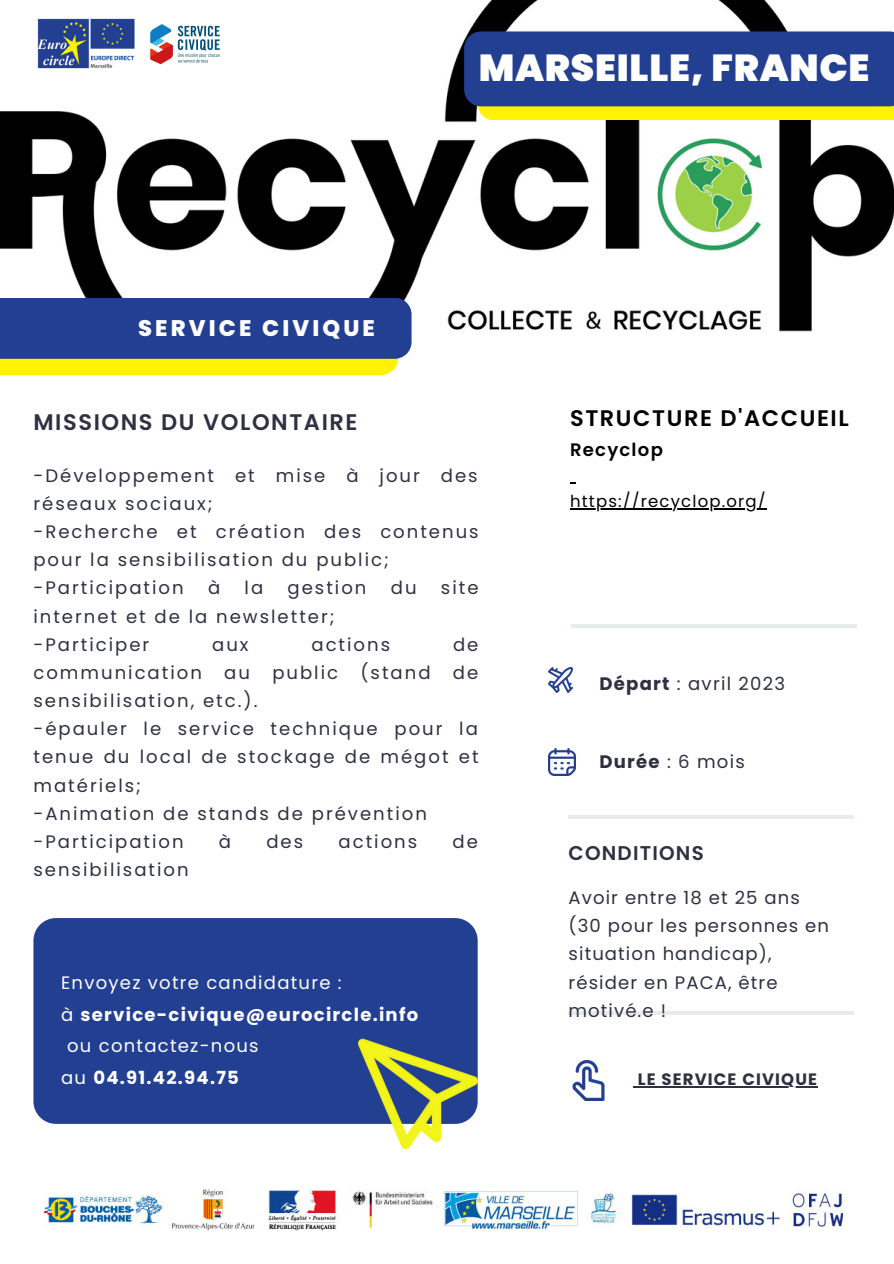
<style>
.page{position:relative;width:894px;height:1264px;background:#fff}
.page>*{position:absolute;margin:0;border:0;box-sizing:border-box;transform-origin:0 0}
.t1{font:900 37.5px "Poppins";letter-spacing:.02em;color:#fff}
.t2{font:600 22.5px "Poppins";letter-spacing:.07em;color:#2d3142}
.t3{font:600 22.5px "Poppins";letter-spacing:.07em;color:#000}
.t4{font:800 22.5px "Poppins";letter-spacing:.14em;color:#fff}
.t5{font:600 19.8px "Poppins";letter-spacing:.06em;color:#2d3142}
.t6{font:18px/28.2px "Poppins";letter-spacing:.11em;color:#2d3142}
.t7{font:18px/28.2px "Poppins";letter-spacing:.06em;color:#2d3142}
.t8{font:700 18px "Poppins";letter-spacing:.07em;color:#fff}
.t9{font:18px "Poppins";letter-spacing:.07em;color:#fff}
.t10{font:18px "Poppins";letter-spacing:.07em;color:#2d3142}
.t11{font:600 18px "Poppins";letter-spacing:.07em;color:#000}
.t12{font:16.5px "Poppins";letter-spacing:.07em;color:#000}
.t13{font:700 16.5px "Poppins";letter-spacing:.07em;color:#2d3142}
.s1{font-weight:400}
.s2{font-weight:700}
</style>
<div class="page">
<img style="left:0;top:0;width:893px;height:332px">
<img style="left:145px;top:17px;width:81px;height:52px">
<img style="left:36px;top:17px;width:100px;height:52px">
<hr style="left:571px;top:624px;width:285px;height:4px;background:#e6eced">
<hr style="left:568px;top:1011px;width:285px;height:3px;background:#538083">
<img style="left:44px;top:1189px;width:798px;height:41px">
<svg style="left:464px;top:31px;width:429px;height:89px;background:#43597c"></svg>
<svg style="left:0;top:298px;width:411px;height:77px;background:#516576"></svg>
<div style="left:33px;top:918px;width:444px;height:205px;background:#223f92;border-radius:23px"></div>
<img style="left:358px;top:1038px;width:119px;height:112px">
<img style="left:572px;top:1060px;width:33px;height:40px">
<hr style="left:637px;top:1086px;width:181px;height:1px;background:#2d3142">
<img style="left:548px;top:668px;width:24px;height:24px">
<img style="left:548px;top:748px;width:27px;height:27px">
<hr style="left:570px;top:508px;width:196px;height:1px;background:#000">
<hr style="left:568px;top:815px;width:285px;height:4px;background:#e6eced">
<p class="t4" style="left:138px;top:312px;width:238px">SERVICE CIVIQUE</p>
<h1 class="t1" style="left:478px;top:42px;width:392px">MARSEILLE, FRANCE</h1>
<p class="t2" style="left:33px;top:406px;width:325px">MISSIONS DU VOLONTAIRE</p>
<p class="t6" style="left:33px;top:461px;width:446px">-Développement et mise à jour des réseaux sociaux;<br>-Recherche et création des contenus pour la sensibilisation du public; -Participation</p>
<p class="t6" style="left:208px;top:574px;width:14px">à</p>
<p class="t6" style="left:244px;top:574px;width:20px">la</p>
<p class="t6" style="left:287px;top:574px;width:80px">gestion</p>
<p class="t6" style="left:391px;top:574px;width:27px">du</p>
<p class="t6" style="left:441px;top:574px;width:39px">site</p>
<p class="t6" style="left:33px;top:602px;width:302px">internet et de la newsletter; -Participer</p>
<p class="t6" style="left:212px;top:630px;width:38px">aux</p>
<p class="t6" style="left:311px;top:630px;width:80px">actions</p>
<p class="t6" style="left:33px;top:630px;width:446px;text-indent:419px">de communication au public (stand de sensibilisation, etc.).<br>-épauler le service technique pour la tenue du local de stockage de mégot et matériels;<br>-Animation de stands de prévention -Participation</p>
<p class="t6" style="left:219px;top:827px;width:14px">à</p>
<p class="t6" style="left:266px;top:827px;width:38px">des</p>
<p class="t6" style="left:338px;top:827px;width:80px">actions</p>
<p class="t6" style="left:452px;top:827px;width:27px">de</p>
<p class="t6" style="left:33px;top:855px;width:157px">sensibilisation</p>
<p class="t9" style="left:61px;top:970px;width:282px">Envoyez votre candidature :</p>
<p class="t8" style="left:61px;top:1001px;width:358px"><span class="s1">à</span> service-civique@eurocircle.info</p>
<p class="t9" style="left:67px;top:1033px;width:193px">ou contactez-nous</p>
<p class="t8" style="left:61px;top:1064px;width:179px"><span class="s1">au</span> 04.91.42.94.75</p>
<p class="t3" style="left:570px;top:402px;width:280px">STRUCTURE D'ACCUEIL</p>
<p class="t11" style="left:570px;top:437px;width:94px">Recyclop</p>
<p class="t12" style="left:570px;top:489px;width:197px">https://recyclop.org/</p>
<p class="t10" style="left:599px;top:671px;width:187px"><span class="s2">Départ</span> : avril 2023</p>
<p class="t6" style="left:599px;top:747px;width:147px"><span class="s2">Durée</span> : 6 mois</p>
<p class="t5" style="left:568px;top:839px;width:137px">CONDITIONS</p>
<p class="t7" style="left:568px;top:883px;width:262px">Avoir entre 18 et 25 ans (30 pour les personnes en situation handicap), résider en PACA, être motivé.e !</p>
<p class="t13" style="left:637px;top:1067px;width:181px">LE SERVICE CIVIQUE</p>
</div>
